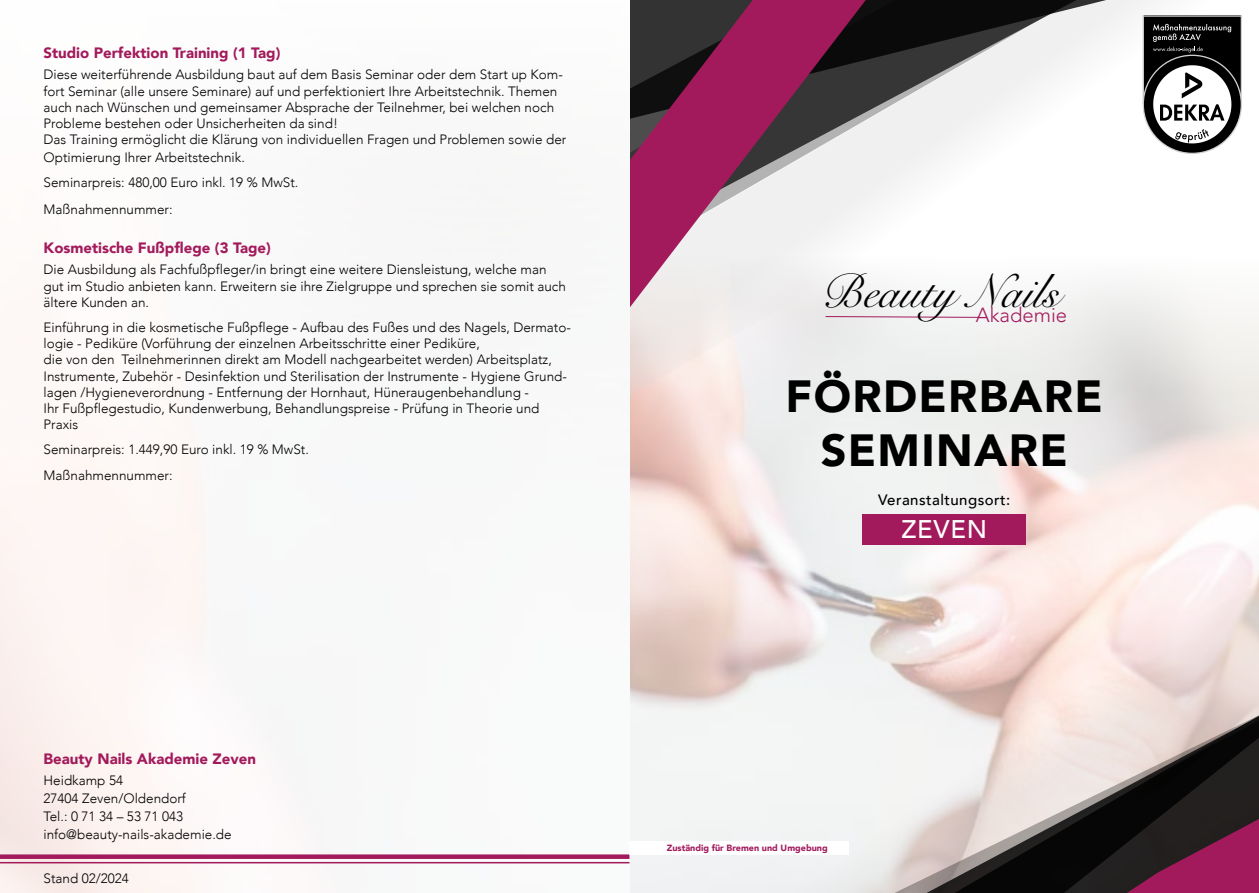
<style>
.page{position:relative;width:1259px;height:893px;background:#fff}
.page>*{position:absolute;margin:0;border:0;box-sizing:border-box;transform-origin:0 0}
.t1{font:47.4px "Snell Roundhand";color:#000}
.t2{font:900 45px/54px "Avenir";letter-spacing:.03em;color:#000;text-align:center}
.t3{font:500 25.5px "Avenir";letter-spacing:.03em;color:#fff}
.t4{font:300 20.25px "Avenir";color:#a21a5b}
.t5{font:900 15px "Avenir";color:#a21a5b}
.t6{font:500 15px "Avenir";letter-spacing:.03em;color:#000}
.t7{font:300 13.5px/16.2px "Avenir";color:#000}
.t8{font:900 9px "Avenir";color:#a21a5b}
</style>
<div class="page">
<svg style="left:629px;top:0;width:630px;height:444px;fill:#f0f0ef"></svg>
<svg style="left:866px;top:0;width:263px;height:243px"></svg>
<svg style="left:1097px;top:0;width:26px;height:129px"></svg>
<svg style="left:866px;top:0;width:231px;height:221px"></svg>
<svg style="left:629px;top:0;width:237px;height:386px"></svg>
<svg style="left:767px;top:486px;width:492px;height:407px;fill:#f3f0ef"></svg>
<svg style="left:881px;top:658px;width:378px;height:235px"></svg>
<svg style="left:904px;top:713px;width:355px;height:180px"></svg>
<svg style="left:824px;top:316px;width:156px;height:2px"></svg>
<div style="left:1143px;top:55px;width:98px;height:98px;background:#000;border-radius:50%"></div>
<svg style="left:1142px;top:15px;width:100px;height:128px"></svg>
<div style="left:0;top:854px;width:629px;height:5px;background:#a21a5b"></div>
<hr style="left:0;top:862px;width:629px;height:1px;background:#a21a5b">
<div style="left:862px;top:514px;width:164px;height:31px;background:#a21a5b"></div>
<div style="left:629px;top:841px;width:219px;height:13px;background:#fff"></div>
<p class="t5" style="left:44px;top:40px;width:238px">Studio Perfektion Training (1 Tag)</p>
<p class="t7" style="left:44px;top:67px;width:524px">Diese weiterführende Ausbildung baut auf dem Basis Seminar oder dem Start up Kom&shy;fort Seminar (alle unsere Seminare) auf und perfektioniert Ihre Arbeitstechnik. Themen auch nach Wünschen und gemeinsamer Absprache der Teilnehmer, bei welchen noch Probleme bestehen oder Unsicherheiten da sind!<br>Das Training ermöglicht die Klärung von individuellen Fragen und Problemen sowie der</p>
<p class="t7" style="left:44px;top:145px;width:256px;line-height:25.2px">Optimierung Ihrer Arbeitstechnik.<br>Seminarpreis: 480,00 Euro inkl. 19 % MwSt.</p>
<p class="t7" style="left:44px;top:202px;width:131px">Maßnahmennummer:</p>
<p class="t5" style="left:44px;top:235px;width:229px">Kosmetische Fußpflege (3 Tage)</p>
<p class="t7" style="left:44px;top:262px;width:524px">Die Ausbildung als Fachfußpfleger/in bringt eine weitere Diensleistung, welche man gut im Studio anbieten kann. Erweitern sie ihre Zielgruppe und sprechen sie somit auch ältere Kunden an.</p>
<p class="t7" style="left:44px;top:319px;width:529px">Einführung in die kosmetische Fußpflege - Aufbau des Fußes und des Nagels, Dermato&shy;logie - Pediküre (Vorführung der einzelnen Arbeitsschritte einer Pediküre,<br>die von den Teilnehmerinnen direkt am Modell nachgearbeitet werden) Arbeitsplatz, Instrumente, Zubehör - Desinfektion und Sterilisation der Instrumente - Hygiene Grund&shy;lagen /Hygieneverordnung - Entfernung der Hornhaut, Hüneraugenbehandlung -<br>Ihr Fußpflegestudio, Kundenwerbung, Behandlungspreise - Prüfung in Theorie und Praxis</p>
<p class="t7" style="left:44px;top:437px;width:267px;line-height:25.2px">Seminarpreis: 1.449,90 Euro inkl. 19 % MwSt.<br>Maßnahmennummer:</p>
<p class="t5" style="left:44px;top:746px;width:214px">Beauty Nails Akademie Zeven</p>
<p class="t7" style="left:44px;top:771px;width:190px;line-height:18px">Heidkamp 54<br>27404 Zeven/Oldendorf<br>Tel.: 0 71 34 – 53 71 043 info@beauty-nails-akademie.de</p>
<p class="t7" style="left:44px;top:870px;width:87px">Stand 02/2024</p>
<h1 class="t1" style="left:821px;top:260px;width:240px">Beauty Nails</h1>
<h3 class="t4" style="left:976px;top:303px;width:93px">Akademie</h3>
<h2 class="t2" style="left:785px;top:368px;width:319px">FÖRDERBARE<br>SEMINARE</h2>
<p class="t6" style="left:878px;top:487px;width:134px">Veranstaltungsort:</p>
<h3 class="t3" style="left:901px;top:507px;width:87px">ZEVEN</h3>
<p class="t8" style="left:667px;top:840px;width:162px">Zuständig für Bremen und Umgebung</p>
</div>
